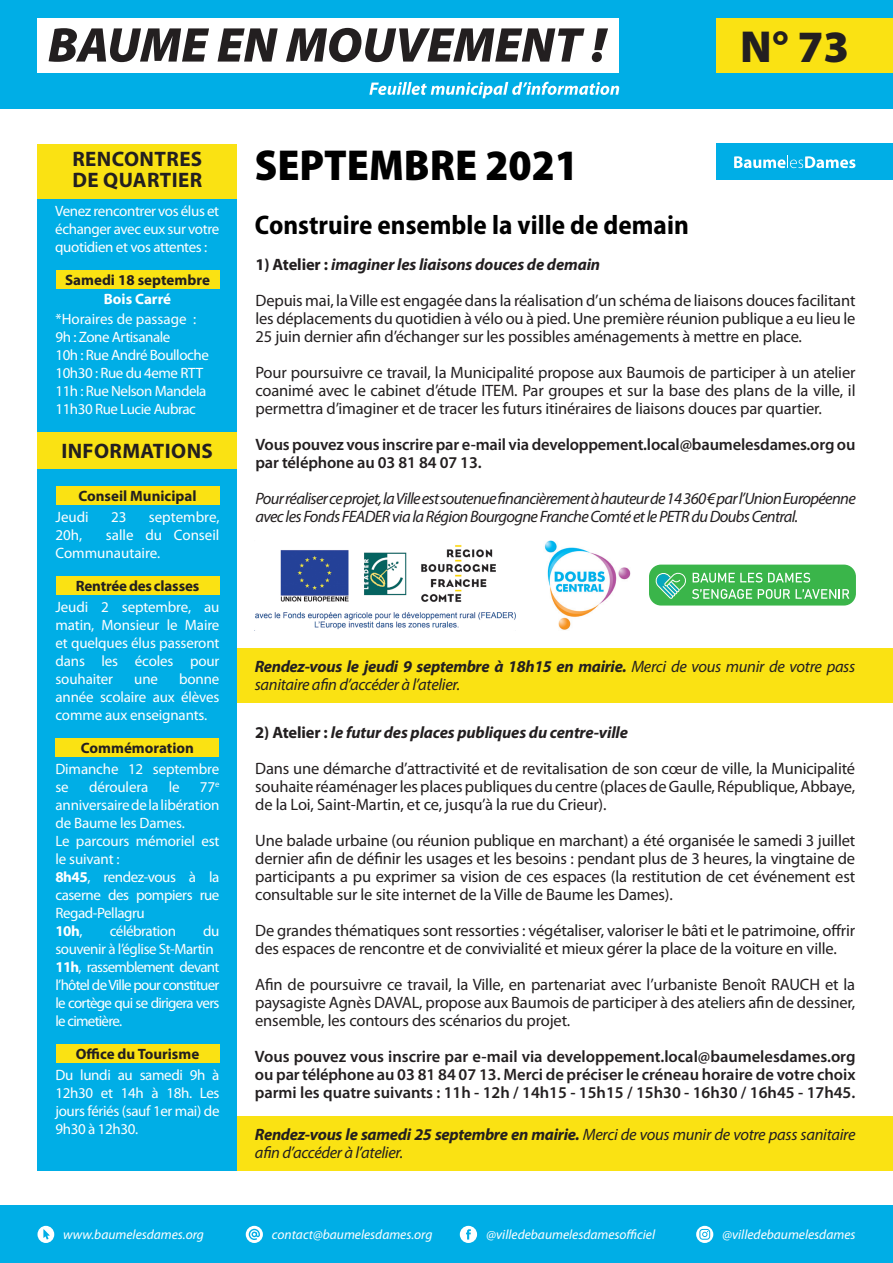
<style>
.page{position:relative;width:893px;height:1263px;background:#fff}
.page>*{position:absolute;margin:0;border:0;box-sizing:border-box;transform-origin:0 0}
.t1{font:900 45px "Myriad Pro";color:#231f20}
.t2{font:900 semi-condensed 43.5px "Myriad Pro";color:#000}
.t3{font:700 semi-condensed 27px "Myriad Pro";color:#000}
.t4{font:700 21px "Myriad Pro";letter-spacing:.02em;color:#231f20}
.t5{font:16.5px/18px "Myriad Pro";letter-spacing:-.01em;color:#231f20;text-align:justify}
.t6{font:600 16.5px/18px "Myriad Pro";letter-spacing:-.01em;color:#231f20}
.t7{font:italic 16.5px/18px "Myriad Pro";letter-spacing:-.02em;color:#231f20}
.t8{font:italic 16.5px/18px "Myriad Pro";letter-spacing:-.04em;color:#231f20}
.t9{font:italic 700 16.5px "Myriad Pro";letter-spacing:-.01em;color:#231f20}
.t10{font:15px/18px "Myriad Pro";letter-spacing:-.025em;color:#fff;text-align:justify}
.t11{font:700 15px "Myriad Pro";color:#231f20}
.t12{font:15px/18px "Myriad Pro";color:#fff}
.t13{font:700 15px "Myriad Pro";color:#fff}
.t14{font:italic 13.5px "Myriad Pro";color:#fff}
.s1{font-weight:700}
.s2{font-weight:400}
.s3{font-style:normal}
</style>
<div class="page">
<div style="left:0;top:0;width:893px;height:108px;background:#00aee6"></div>
<div style="left:0;top:1206px;width:893px;height:57px;background:#00aee6"></div>
<svg style="left:460px;top:1226px;width:17px;height:17px"></svg>
<svg style="left:696px;top:1226px;width:17px;height:17px"></svg>
<svg style="left:38px;top:1226px;width:16px;height:17px"></svg>
<svg style="left:246px;top:1226px;width:17px;height:17px"></svg>
<div style="left:716px;top:18px;width:177px;height:54px;background:#fae213"></div>
<svg style="left:369px;top:82px;width:250px;height:16px"></svg>
<div style="left:38px;top:18px;width:581px;height:54px;background:#fff"></div>
<svg style="left:49px;top:28px;width:160px;height:34px"></svg>
<svg style="left:218px;top:28px;width:60px;height:34px"></svg>
<svg style="left:286px;top:28px;width:298px;height:34px"></svg>
<svg style="left:594px;top:28px;width:14px;height:22px"></svg>
<div style="left:592px;top:52px;width:10px;height:10px;background:#231f20;border-radius:50%"></div>
<div style="left:716px;top:144px;width:177px;height:36px;background:#00aee6"></div>
<svg style="left:734px;top:156px;width:121px;height:12px"></svg>
<div style="left:38px;top:144px;width:199px;height:1026px;background:#00aee6"></div>
<div style="left:37px;top:432px;width:200px;height:36px;background:#fae213"></div>
<div style="left:37px;top:144px;width:200px;height:54px;background:#fae213"></div>
<div style="left:56px;top:270px;width:163px;height:18px;background:#fae213"></div>
<div style="left:56px;top:1044px;width:163px;height:18px;background:#fae213"></div>
<div style="left:237px;top:648px;width:656px;height:54px;background:#fae213"></div>
<div style="left:237px;top:1116px;width:656px;height:54px;background:#fae213"></div>
<img style="left:255px;top:545px;width:261px;height:85px">
<img style="left:544px;top:540px;width:87px;height:90px">
<div style="left:649px;top:565px;width:207px;height:40px;background:#3ab54a;border-radius:12px"></div>
<svg style="left:655px;top:572px;width:194px;height:27px"></svg>
<div style="left:56px;top:486px;width:163px;height:18px;background:#fae213"></div>
<div style="left:56px;top:576px;width:163px;height:18px;background:#fae213"></div>
<div style="left:55px;top:738px;width:164px;height:18px;background:#fae213"></div>
<p class="t4" style="left:72px;top:146px;width:131px">RENCONTRES</p>
<p class="t4" style="left:72px;top:167px;width:131px">DE QUARTIER</p>
<p class="t10" style="left:55px;top:202px;width:165px">Venez rencontrer vos élus et échanger avec eux sur votre quotidien et vos attentes :</p>
<p class="t11" style="left:65px;top:270px;width:146px">Samedi 18 septembre</p>
<p class="t13" style="left:104px;top:289px;width:69px">Bois Carré</p>
<p class="t12" style="left:56px;top:310px;width:142px">*Horaires de passage :</p>
<p class="t10" style="left:56px;top:328px;width:116px">9h : Zone Artisanale</p>
<p class="t10" style="left:56px;top:346px;width:155px">10h : Rue André Boulloche</p>
<p class="t10" style="left:56px;top:364px;width:149px">10h30 : Rue du 4eme RTT</p>
<p class="t10" style="left:56px;top:382px;width:152px">11h : Rue Nelson Mandela</p>
<p class="t10" style="left:56px;top:400px;width:142px">11h30 Rue Lucie Aubrac</p>
<p class="t4" style="left:61px;top:437px;width:153px">INFORMATIONS</p>
<p class="t11" style="left:78px;top:486px;width:120px">Conseil Municipal</p>
<p class="t10" style="left:56px;top:508px;width:35px">Jeudi</p>
<p class="t10" style="left:111px;top:508px;width:17px">23</p>
<p class="t12" style="left:149px;top:508px;width:72px">septembre,</p>
<p class="t10" style="left:56px;top:526px;width:28px">20h,</p>
<p class="t12" style="left:56px;top:526px;width:165px;text-indent:50px">salle du Conseil<br>Communautaire.</p>
<p class="t11" style="left:76px;top:576px;width:125px">Rentrée des classes</p>
<p class="t10" style="left:56px;top:598px;width:165px">Jeudi 2 septembre, au matin, Monsieur le Maire et quelques élus passeront dans les écoles pour souhaiter</p>
<p class="t10" style="left:56px;top:670px;width:165px;text-indent:124px">bonne année scolaire aux élèves comme aux enseignants.</p>
<p class="t10" style="left:134px;top:670px;width:25px">une</p>
<p class="t11" style="left:81px;top:738px;width:114px">Commémoration</p>
<p class="t10" style="left:55px;top:760px;width:165px">Dimanche 12 septembre se</p>
<p class="t10" style="left:89px;top:778px;width:61px">déroulera</p>
<p class="t10" style="left:169px;top:778px;width:12px">le</p>
<p class="t10" style="left:55px;top:778px;width:165px;text-indent:145px">77<sup>e </sup>anniversaire de la libération de Baume les Dames.</p>
<p class="t10" style="left:55px;top:832px;width:165px">Le parcours mémoriel est le suivant :</p>
<p class="t10" style="left:55px;top:868px;width:165px"><span class="s1">8h45</span>, rendez-vous à la caserne des pompiers rue Regad-Pellagru</p>
<p class="t13" style="left:55px;top:921px;width:29px">10h<span class="s2">,</span></p>
<p class="t10" style="left:110px;top:922px;width:68px">célébration</p>
<p class="t10" style="left:55px;top:922px;width:165px;text-indent:148px">du souvenir à l’église St-Martin</p>
<p class="t10" style="left:55px;top:958px;width:165px"><span class="s1">11h</span>, rassemblement devant l’hôtel de Ville pour constituer le cortège qui se dirigera vers le cimetière.</p>
<p class="t11" style="left:76px;top:1044px;width:125px">Office du Tourisme</p>
<p class="t10" style="left:56px;top:1066px;width:166px">Du lundi au samedi 9h à 12h30 et 14h à 18h. Les jours fériés (sauf 1er mai) de 9h30 à 12h30.</p>
<p class="t2" style="left:255px;top:141px;width:325px">SEPTEMBRE 2021</p>
<p class="t1" style="left:740px;top:17px;width:110px">N° 73</p>
<p class="t3" style="left:255px;top:208px;width:435px">Construire ensemble la ville de demain</p>
<p class="t9" style="left:255px;top:254px;width:346px"><span class="s3">1) Atelier :</span> imaginer les liaisons douces de demain</p>
<p class="t5" style="left:255px;top:291px;width:601px">Depuis mai, la Ville est engagée dans la réalisation d’un schéma de liaisons douces facilitant les déplacements du quotidien à vélo ou à pied. Une première réunion publique a eu lieu le 25 juin dernier afin d’échanger sur les possibles aménagements à mettre en place.</p>
<p class="t5" style="left:255px;top:363px;width:602px">Pour poursuivre ce travail, la Municipalité propose aux Baumois de participer à un atelier coanimé avec le cabinet d’étude ITEM. Par groupes et sur la base des plans de la ville, il permettra d’imaginer et de tracer les futurs itinéraires de liaisons douces par quartier.</p>
<p class="t6" style="left:255px;top:435px;width:602px">Vous pouvez vous inscrire par e-mail via developpement.local@baumelesdames.org ou par téléphone au 03 81 84 07 13.</p>
<p class="t8" style="left:255px;top:489px;width:602px">Pour réaliser ce projet, la Ville est soutenue financièrement à hauteur de 14 360 € par l’Union Européenne avec les Fonds FEADER via la Région Bourgogne Franche Comté et le PETR du Doubs Central.</p>
<p class="t7" style="left:255px;top:657px;width:602px"><span class="s1">Rendez-vous le jeudi 9 septembre à 18h15 en mairie.</span> Merci de vous munir de votre pass sanitaire afin d’accéder à l’atelier.</p>
<p class="t9" style="left:255px;top:722px;width:374px"><span class="s3">2) Atelier :</span> le futur des places publiques du centre-ville</p>
<p class="t5" style="left:255px;top:759px;width:601px">Dans une démarche d’attractivité et de revitalisation de son cœur de ville, la Municipalité souhaite réaménager les places publiques du centre (places de Gaulle, République, Abbaye, de la Loi, Saint-Martin, et ce, jusqu’à la rue du Crieur).</p>
<p class="t5" style="left:255px;top:831px;width:602px">Une balade urbaine (ou réunion publique en marchant) a été organisée le samedi 3 juillet dernier afin de définir les usages et les besoins : pendant plus de 3 heures, la vingtaine de participants a pu exprimer sa vision de ces espaces (la restitution de cet événement est consultable sur le site internet de la Ville de Baume les Dames).</p>
<p class="t5" style="left:255px;top:921px;width:601px">De grandes thématiques sont ressorties : végétaliser, valoriser le bâti et le patrimoine, offrir des espaces de rencontre et de convivialité et mieux gérer la place de la voiture en ville.</p>
<p class="t5" style="left:255px;top:975px;width:602px">Afin de poursuivre ce travail, la Ville, en partenariat avec l’urbaniste Benoît RAUCH et la paysagiste Agnès DAVAL, propose aux Baumois de participer à des ateliers afin de dessiner, ensemble, les contours des scénarios du projet.</p>
<p class="t6" style="left:255px;top:1047px;width:602px;text-align:justify">Vous pouvez vous inscrire par e-mail via developpement.local@baumelesdames.org ou par téléphone au 03 81 84 07 13. Merci de préciser le créneau horaire de votre choix parmi les quatre suivants : 11h - 12h / 14h15 - 15h15 / 15h30 - 16h30 / 16h45 - 17h45.</p>
<p class="t7" style="left:255px;top:1125px;width:602px"><span class="s1">Rendez-vous le samedi 25 septembre en mairie.</span> Merci de vous munir de votre pass sanitaire afin d’accéder à l’atelier.</p>
<p class="t14" style="left:63px;top:1226px;width:143px">www.baumelesdames.org</p>
<p class="t14" style="left:272px;top:1226px;width:162px">contact@baumelesdames.org</p>
<p class="t14" style="left:486px;top:1226px;width:170px">@villedebaumelesdamesofficiel</p>
<p class="t14" style="left:722px;top:1226px;width:135px">@villedebaumelesdames</p>
</div>
